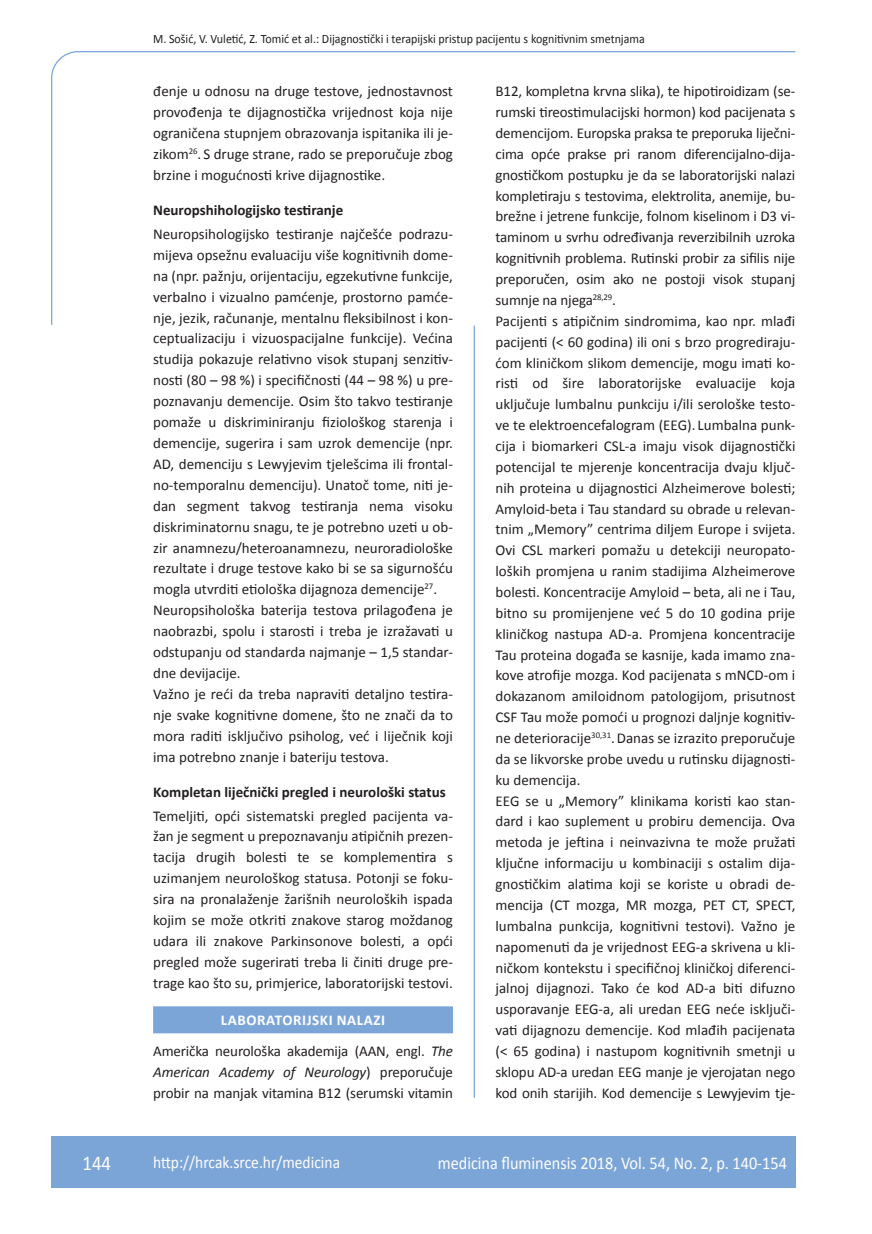
<style>
.page{position:relative;width:872px;height:1234px;background:#fff}
.page>*{position:absolute;margin:0;border:0;box-sizing:border-box;transform-origin:0 0}
.t1{font:21px "Calibri";color:#fff;scale:.9 1}
.t2{font:18px "Calibri";color:#fff;scale:.9 1}
.t3{font:17.25px "Calibri";color:#fff;scale:.9 1}
.t4{font:15px/20.9px "Calibri";color:#231f20}
.t5{font:700 15px "Calibri";color:#231f20}
.t6{font:12.75px "Calibri";color:#231f20;scale:.94 1}
.s1{font-weight:700;color:#fff}
.s2{font-style:italic}
</style>
<div class="page">
<svg style="left:51px;top:51px;width:745px;height:274px"></svg>
<hr style="left:473px;top:325px;width:2px;height:772px;background:#7ca5d7">
<div style="left:51px;top:1135px;width:744px;height:51px;background:#7ca5d7"></div>
<div style="left:153px;top:1006px;width:300px;height:27px;background:#7ca5d7"></div>
<p class="t6" style="left:153px;top:30px;width:524px">M. Sošić, V. Vuletić, Z. Tomić et al.: Dijagnostički i terapijski pristup pacijentu s kognitivnim smetnjama</p>
<p class="t4" style="left:153px;top:80px;width:301px;text-align:justify">đenje u odnosu na druge testove, jednostavnost provođenja te dijagnostička vrijednost koja nije ograničena stupnjem obrazovanja ispitanika ili je&shy;zikom<sup>26</sup>. S druge strane, rado se preporučuje zbog brzine i mogućnosti krive dijagnostike.</p>
<p class="t5" style="left:153px;top:201px;width:192px">Neuropshihologijsko testiranje</p>
<p class="t4" style="left:153px;top:223px;width:301px">Neuropsihologijsko testiranje najčešće podrazu&shy;mijeva opsežnu evaluaciju više kognitivnih dome&shy;na (npr. pažnju, orijentaciju, egzekutivne funkcije, verbalno i vizualno pamćenje, prostorno pamće&shy;nje, jezik, računanje, mentalnu fleksibilnost i kon&shy;ceptualizaciju i vizuospacijalne funkcije). Većina studija pokazuje relativno visok stupanj senzitiv&shy;nosti (80 – 98 %) i specifičnosti (44 – 98 %) u pre&shy;poznavanju demencije. Osim što takvo testiranje pomaže u diskriminiranju fiziološkog starenja i demencije, sugerira i sam uzrok demencije (npr.<br>AD, demenciju s Lewyjevim tjelešcima ili frontal&shy;no-temporalnu demenciju). Unatoč tome, niti je&shy;dan segment takvog testiranja nema visoku diskriminatornu snagu, te je potrebno uzeti u ob&shy;zir anamnezu/heteroanamnezu, neuroradiološke rezultate i druge testove kako bi se sa sigurnošću mogla utvrditi etiološka dijagnoza demencije<sup>27</sup>.<br>Neuropsihološka baterija testova prilagođena je naobrazbi, spolu i starosti i treba je izražavati u odstupanju od standarda najmanje – 1,5 standar&shy;dne devijacije.<br>Važno je reći da treba napraviti detaljno testira&shy;nje svake kognitivne domene, što ne znači da to mora raditi isključivo psiholog, već i liječnik koji ima potrebno znanje i bateriju testova.</p>
<p class="t5" style="left:153px;top:782px;width:294px">Kompletan liječnički pregled i neurološki status</p>
<p class="t4" style="left:153px;top:804px;width:301px;text-align:justify">Temeljiti, opći sistematski pregled pacijenta va&shy;žan je segment u prepoznavanju atipičnih prezen&shy;tacija drugih bolesti te se komplementira s uzimanjem neurološkog statusa. Potonji se foku&shy;sira na pronalaženje žarišnih neuroloških ispada kojim se može otkriti znakove starog moždanog udara ili znakove Parkinsonove bolesti, a opći pregled može sugerirati treba li činiti druge pre&shy;trage kao što su, primjerice, laboratorijski testovi.</p>
<p class="t4" style="left:153px;top:1003px;width:301px;line-height:30.6px;text-align:center"><span class="s1">LABORATORIJSKI NALAZI<br></span>Američka neurološka akademija (AAN, engl. <span class="s2">The</span></p>
<p class="t4" style="left:153px;top:1060px;width:301px"><span class="s2">American Academy of Neurology</span>) preporučuje probir na manjak vitamina B12 (serumski vitamin</p>
<p class="t4" style="left:495px;top:80px;width:301px">B12, kompletna krvna slika), te hipotiroidizam (se&shy;rumski tireostimulacijski hormon) kod pacijenata s demencijom. Europska praksa te preporuka liječni&shy;cima opće prakse pri ranom diferencijalno-dija&shy;gnostičkom postupku je da se laboratorijski nalazi kompletiraju s testovima, elektrolita, anemije, bu&shy;brežne i jetrene funkcije, folnom kiselinom i D3 vi&shy;taminom u svrhu određivanja reverzibilnih uzroka kognitivnih problema. Rutinski probir za sifilis nije preporučen, osim ako ne postoji visok stupanj sumnje na njega<sup>28,29</sup>.<br>Pacijenti s atipičnim sindromima, kao npr. mlađi pacijenti (&lt; 60 godina) ili oni s brzo progrediraju&shy;ćom kliničkom slikom demencije, mogu imati ko&shy;risti od šire laboratorijske evaluacije koja uključuje lumbalnu punkciju i/ili serološke testo&shy;ve te elektroencefalogram (EEG). Lumbalna punk&shy;cija i biomarkeri CSL-a imaju visok dijagnostički potencijal te mjerenje koncentracija dvaju ključ&shy;nih proteina u dijagnostici Alzheimerove bolesti; Amyloid-beta i Tau standard su obrade u relevan&shy;tnim „Memory” centrima diljem Europe i svijeta.<br>Ovi CSL markeri pomažu u detekciji neuropato&shy;loških promjena u ranim stadijima Alzheimerove bolesti. Koncentracije Amyloid – beta, ali ne i Tau, bitno su promijenjene već 5 do 10 godina prije kliničkog nastupa AD-a. Promjena koncentracije Tau proteina događa se kasnije, kada imamo zna&shy;kove atrofije mozga. Kod pacijenata s mNCD-om i dokazanom amiloidnom patologijom, prisutnost CSF Tau može pomoći u prognozi daljnje kognitiv&shy;ne deterioracije<sup>30,31</sup>.Danas se izrazito preporučuje da se likvorske probe uvedu u rutinsku dijagnosti&shy;ku demencija.<br>EEG se u „Memory” klinikama koristi kao stan&shy;dard i kao suplement u probiru demencija. Ova metoda je jeftina i neinvazivna te može pružati ključne informaciju u kombinaciji s ostalim dija&shy;gnostičkim alatima koji se koriste u obradi de&shy;mencija (CT mozga, MR mozga, PET CT, SPECT, lumbalna punkcija, kognitivni testovi). Važno je napomenuti da je vrijednost EEG-a skrivena u kli&shy;ničkom kontekstu i specifičnoj kliničkoj diferenci&shy;jalnoj dijagnozi. Tako će kod AD-a biti difuzno usporavanje EEG-a, ali uredan EEG neće isključi&shy;vati dijagnozu demencije. Kod mlađih pacijenata (&lt; 65 godina) i nastupom kognitivnih smetnji u sklopu AD-a uredan EEG manje je vjerojatan nego kod onih starijih. Kod demencije s Lewyjevim tje-</p>
<h1 class="t1" style="left:82px;top:1149px;width:33px">144</h1>
<p class="t3" style="left:153px;top:1150px;width:209px">http://hrcak.srce.hr/medicina</p>
<p class="t2" style="left:438px;top:1151px;width:389px">medicina fluminensis 2018, Vol. 54, No. 2, p. 140-154</p>
</div>
